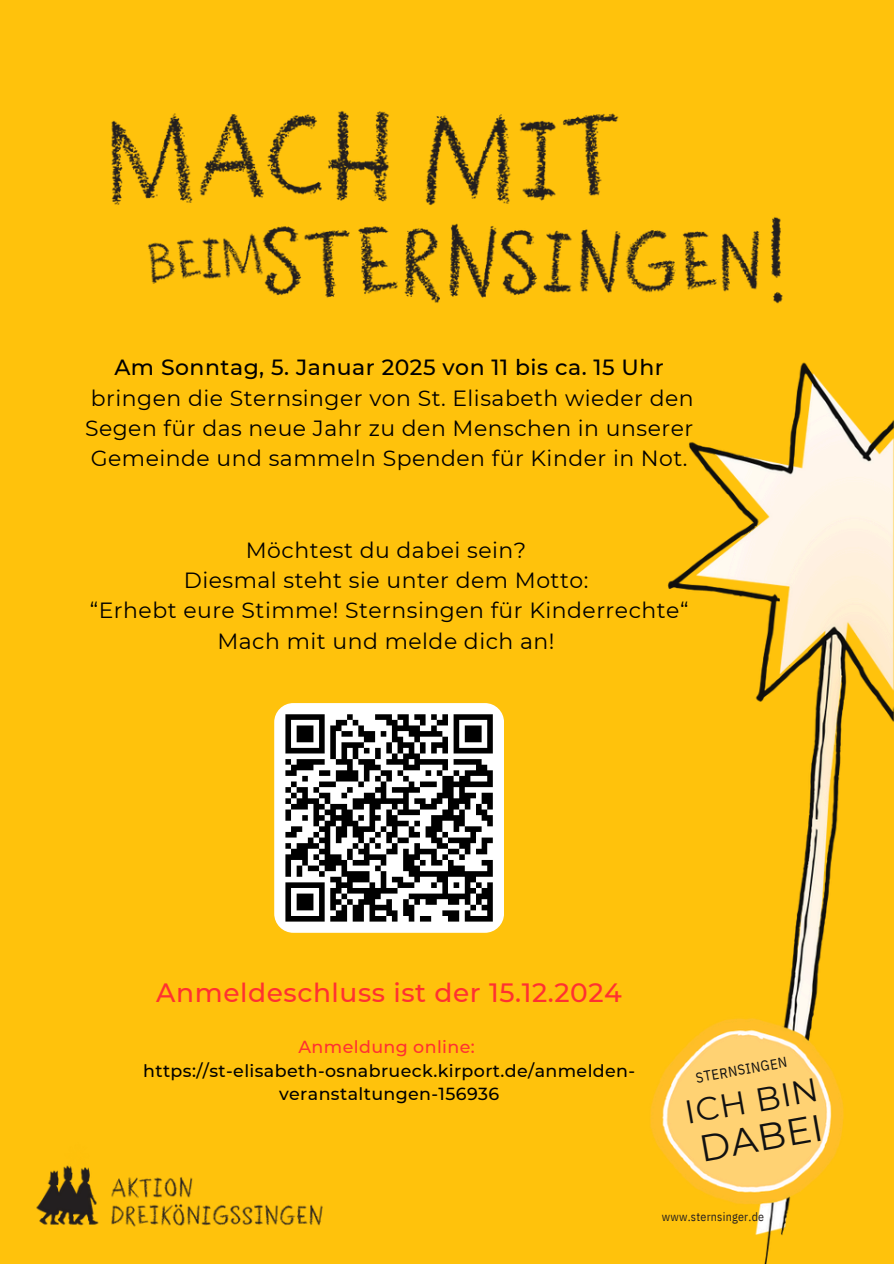
<style>
.page{position:relative;width:894px;height:1264px;background:#fff}
.page>*{position:absolute;margin:0;border:0;box-sizing:border-box;transform-origin:0 0}
.t1{font:37.2px "Montserrat";color:#111}
.t2{font:32.85px "Montserrat";color:#111}
.t3{font:500 26.4px "Montserrat";letter-spacing:.02em;color:#ff3131}
.t4{font:21.9px/30.3px "Montserrat";letter-spacing:.02em;color:#000;text-align:center}
.t5{font:500 17.4px/23.7px "Montserrat";letter-spacing:.02em;color:#000;text-align:center}
.t6{font:14.25px "IBM Plex Sans Cond";color:#111}
.t7{font:12px "IBM Plex Sans Cond";letter-spacing:.02em;color:#231f20}
.s1{font-weight:500}
.s2{color:#ff3131}
</style>
<div class="page">
<div style="left:0;top:0;width:893px;height:1263px;background:#ffc20c"></div>
<img style="left:111px;top:111px;width:672px;height:193px">
<img style="left:650px;top:362px;width:243px;height:901px">
<div style="left:274px;top:703px;width:230px;height:229px;background:#fff;border-radius:19px"></div>
<svg style="left:285px;top:714px;width:208px;height:208px"></svg>
<img style="left:36px;top:1165px;width:287px;height:62px">
<h3 class="t4" style="left:85px;top:352px;width:610px"><span class="s1">Am Sonntag, 5. Januar 2025 von 11 bis ca. 15 Uhr </span>bringen die Sternsinger von St. Elisabeth wieder den Segen für das neue Jahr zu den Menschen in unserer Gemeinde und sammeln Spenden für Kinder in Not.</h3>
<h5 class="t4" style="left:90px;top:534px;width:599px">Möchtest du dabei sein?<br>Diesmal steht sie unter dem Motto:<br>“Erhebt eure Stimme! Sternsingen für Kinderrechte“ Mach mit und melde dich an!</h5>
<p class="t3" style="left:156px;top:976px;width:467px">Anmeldeschluss ist der 15.12.2024</p>
<p class="t5" style="left:143px;top:1034px;width:493px"><span class="s2">Anmeldung online: </span>https://st-elisabeth-osnabrueck.kirport.de/anmelden&shy;veranstaltungen-156936</p>
<h4 class="t6" style="left:694px;top:1068px;width:94px;rotate:-10deg">STERNSINGEN</h4>
<h6 class="t2" style="left:681px;top:1092px;width:136px;rotate:-10deg">ICH BIN</h6>
<h2 class="t1" style="left:695px;top:1126px;width:126px;rotate:-10deg">DABEI</h2>
<h1 class="t7" style="left:661px;top:1208px;width:104px">www.sternsinger.de</h1>
</div>
